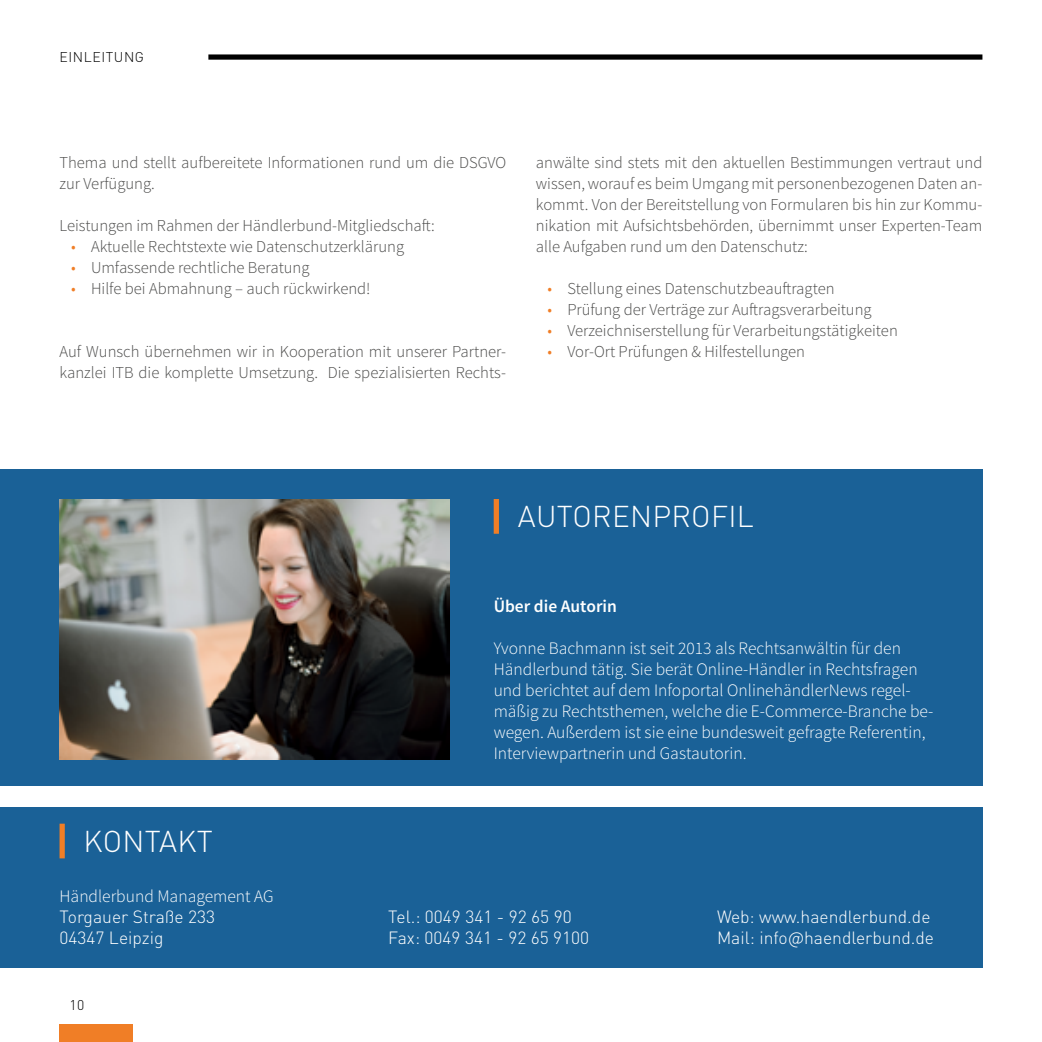
<style>
.page{position:relative;width:1042px;height:1042px;background:#fff}
.page>*{position:absolute;margin:0;border:0;box-sizing:border-box;transform-origin:0 0}
.t1{font:300 29.75px "DIN Pro";letter-spacing:.01em;color:#fff}
.t2{font:300 17.5px/21px "Source Sans Pro";color:#fff}
.t3{font:300 17.5px/21px "DIN Pro";color:#fff}
.t4{font:600 17.5px "Source Sans Pro";color:#fff}
.t5{font:300 16.62px/21px "Source Sans Pro";color:#4a4a49}
.t6{font:300 14px "DIN Pro";letter-spacing:.04em;color:#000}
.s1{color:#f07e26}
</style>
<div class="page">
<div style="left:208px;top:54px;width:774px;height:6px;background:#000"></div>
<div style="left:60px;top:1024px;width:73px;height:18px;background:#f07e26"></div>
<div style="left:0;top:469px;width:982px;height:317px;background:#1a6197"></div>
<img style="left:60px;top:499px;width:389px;height:260px">
<div style="left:494px;top:499px;width:5px;height:35px;background:#f07e26"></div>
<div style="left:0;top:807px;width:982px;height:160px;background:#1a6197"></div>
<div style="left:60px;top:823px;width:5px;height:35px;background:#f07e26"></div>
<p class="t6" style="left:60px;top:48px;width:86px">EINLEITUNG</p>
<p class="t5" style="left:60px;top:152px;width:448px">Thema und stellt aufbereitete Informationen rund um die DSGVO zur Verfügung.</p>
<p class="t5" style="left:60px;top:215px;width:377px">Leistungen im Rahmen der Händlerbund-Mitgliedschaft:</p>
<p class="t5" style="left:71px;top:236px;width:334px"><span class="s1">•</span> Aktuelle Rechtstexte wie Datenschutzerklärung</p>
<p class="t5" style="left:71px;top:257px;width:240px"><span class="s1">•</span> Umfassende rechtliche Beratung</p>
<p class="t5" style="left:71px;top:278px;width:301px"><span class="s1">•</span> Hilfe bei Abmahnung – auch rückwirkend!</p>
<p class="t5" style="left:60px;top:341px;width:448px">Auf Wunsch übernehmen wir in Kooperation mit unserer Partner&shy;kanzlei ITB die komplette Umsetzung. Die spezialisierten Rechts-</p>
<p class="t5" style="left:536px;top:152px;width:448px;text-align:justify">anwälte sind stets mit den aktuellen Bestimmungen vertraut und wissen, worauf es beim Umgang mit personenbezogenen Daten an&shy;kommt. Von der Bereitstellung von Formularen bis hin zur Kommu&shy;nikation mit Aufsichtsbehörden, übernimmt unser Experten-Team alle Aufgaben rund um den Datenschutz:</p>
<p class="t5" style="left:547px;top:278px;width:288px"><span class="s1">•</span> Stellung eines Datenschutzbeauftragten</p>
<p class="t5" style="left:547px;top:299px;width:326px"><span class="s1">•</span> Prüfung der Verträge zur Auftragsverarbeitung</p>
<p class="t5" style="left:547px;top:320px;width:352px"><span class="s1">•</span> Verzeichniserstellung für Verarbeitungstätigkeiten</p>
<p class="t5" style="left:547px;top:341px;width:259px"><span class="s1">•</span> Vor-Ort Prüfungen &amp; Hilfestellungen</p>
<h1 class="t1" style="left:518px;top:496px;width:238px">AUTORENPROFIL</h1>
<p class="t4" style="left:494px;top:595px;width:125px">Über die Autorin</p>
<p class="t2" style="left:494px;top:638px;width:441px">Yvonne Bachmann ist seit 2013 als Rechtsanwältin für den Händlerbund tätig. Sie berät Online-Händler in Rechtsfragen und berichtet auf dem Infoportal OnlinehändlerNews regel&shy;mäßig zu Rechtsthemen, welche die E-Commerce-Branche be&shy;wegen. Außerdem ist sie eine bundesweit gefragte Referentin, Interviewpartnerin und Gastautorin.</p>
<h1 class="t1" style="left:84px;top:821px;width:131px">KONTAKT</h1>
<p class="t2" style="left:60px;top:886px;width:215px">Händlerbund Management AG</p>
<p class="t3" style="left:60px;top:906px;width:157px">Torgauer Straße 233<br>04347 Leipzig</p>
<p class="t3" style="left:388px;top:906px;width:202px">Tel.: 0049 341 - 92 65 90<br>Fax: 0049 341 - 92 65 9100</p>
<p class="t3" style="left:717px;top:906px;width:219px">Web: www.haendlerbund.de<br>Mail: info@haendlerbund.de</p>
<p class="t6" style="left:69px;top:995px;width:16px">10</p>
</div>
